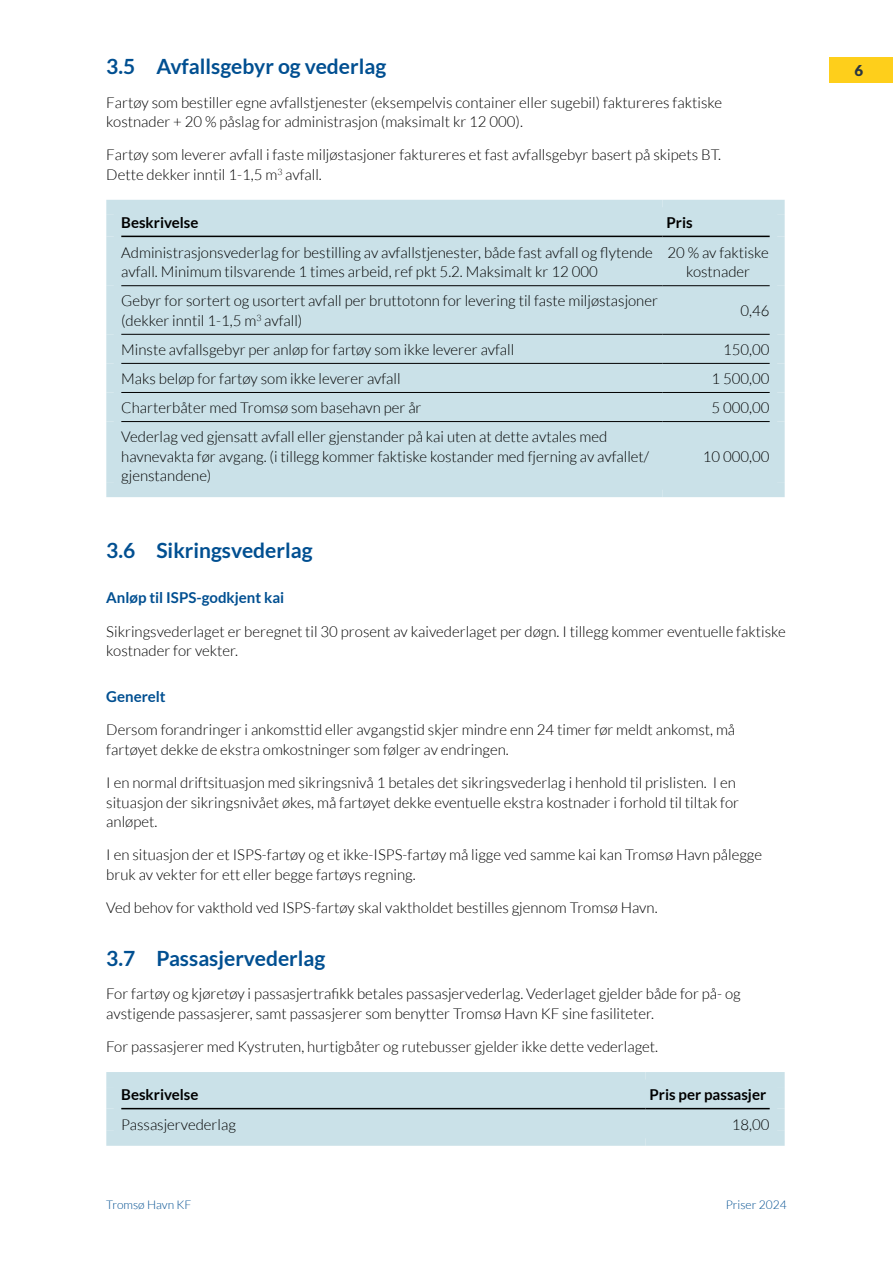
<style>
.page{position:relative;width:893px;height:1263px;background:#fff}
.page>*{position:absolute;margin:0;border:0;box-sizing:border-box;transform-origin:0 0}
.t1{font:700 21px "Lato";color:#004f91}
.t2{font:300 15px/19.5px "Lato";color:#000}
.t3{font:700 15px "Lato";color:#000}
.t4{font:700 15px "Lato";color:#004f91}
.t5{font:900 15px "Lato";color:#283542}
.t6{font:300 12px "Lato";color:#004f91}
</style>
<div class="page">
<div style="left:829px;top:57px;width:64px;height:26px;background:#fecf1b"></div>
<div style="left:121px;top:215px;width:649px;height:267px;background:#cae1e8"></div>
<div style="left:106px;top:200px;width:556px;height:15px;background:#cae1e8"></div>
<div style="left:106px;top:215px;width:15px;height:21px;background:#cae1e8"></div>
<div style="left:662px;top:200px;width:123px;height:15px;background:#cae1e8"></div>
<div style="left:106px;top:236px;width:15px;height:50px;background:#cae1e8"></div>
<div style="left:106px;top:286px;width:15px;height:48px;background:#cae1e8"></div>
<div style="left:106px;top:334px;width:15px;height:29px;background:#cae1e8"></div>
<div style="left:106px;top:363px;width:15px;height:29px;background:#cae1e8"></div>
<div style="left:106px;top:392px;width:15px;height:30px;background:#cae1e8"></div>
<div style="left:106px;top:422px;width:15px;height:60px;background:#cae1e8"></div>
<div style="left:770px;top:215px;width:15px;height:21px;background:#cae1e8"></div>
<div style="left:770px;top:236px;width:15px;height:50px;background:#cae1e8"></div>
<div style="left:770px;top:286px;width:15px;height:48px;background:#cae1e8"></div>
<div style="left:770px;top:334px;width:15px;height:29px;background:#cae1e8"></div>
<div style="left:770px;top:363px;width:15px;height:29px;background:#cae1e8"></div>
<div style="left:770px;top:392px;width:15px;height:30px;background:#cae1e8"></div>
<div style="left:770px;top:422px;width:15px;height:60px;background:#cae1e8"></div>
<hr style="left:121px;top:236px;width:541px;height:1px;background:#000">
<hr style="left:662px;top:236px;width:108px;height:1px;background:#000">
<hr style="left:121px;top:285px;width:541px;height:1px;background:#000">
<hr style="left:662px;top:285px;width:108px;height:1px;background:#000">
<hr style="left:121px;top:334px;width:541px;height:1px;background:#000">
<hr style="left:662px;top:334px;width:108px;height:1px;background:#000">
<hr style="left:121px;top:363px;width:541px;height:1px;background:#000">
<hr style="left:662px;top:363px;width:108px;height:1px;background:#000">
<hr style="left:121px;top:392px;width:541px;height:1px;background:#000">
<hr style="left:662px;top:392px;width:108px;height:1px;background:#000">
<hr style="left:121px;top:421px;width:541px;height:1px;background:#000">
<hr style="left:662px;top:421px;width:108px;height:1px;background:#000">
<div style="left:106px;top:482px;width:556px;height:15px;background:#cae1e8"></div>
<div style="left:662px;top:482px;width:123px;height:15px;background:#cae1e8"></div>
<div style="left:121px;top:1087px;width:649px;height:44px;background:#cae1e8"></div>
<div style="left:106px;top:1072px;width:539px;height:15px;background:#cae1e8"></div>
<div style="left:106px;top:1087px;width:15px;height:21px;background:#cae1e8"></div>
<div style="left:645px;top:1072px;width:140px;height:15px;background:#cae1e8"></div>
<div style="left:106px;top:1108px;width:15px;height:23px;background:#cae1e8"></div>
<div style="left:770px;top:1087px;width:15px;height:21px;background:#cae1e8"></div>
<div style="left:770px;top:1108px;width:15px;height:23px;background:#cae1e8"></div>
<hr style="left:121px;top:1108px;width:524px;height:1px;background:#000">
<hr style="left:645px;top:1108px;width:125px;height:1px;background:#000">
<div style="left:106px;top:1131px;width:539px;height:15px;background:#cae1e8"></div>
<div style="left:645px;top:1131px;width:140px;height:15px;background:#cae1e8"></div>
<h1 class="t1" style="left:106px;top:55px;width:281px">3.5 Avfallsgebyr og vederlag</h1>
<p class="t2" style="left:106px;top:93px;width:617px">Fartøy som bestiller egne avfallstjenester (eksempelvis container eller sugebil) faktureres faktiske kostnader + 20 % påslag for administrasjon (maksimalt kr 12 000).</p>
<p class="t2" style="left:106px;top:145px;width:616px">Fartøy som leverer avfall i faste miljøstasjoner faktureres et fast avfallsgebyr basert på skipets BT.<br>Dette dekker inntil 1-1,5 m<sup>3</sup> avfall.</p>
<p class="t3" style="left:121px;top:214px;width:79px">Beskrivelse</p>
<p class="t3" style="left:667px;top:214px;width:28px">Pris</p>
<p class="t2" style="left:121px;top:243px;width:533px">Administrasjonsvederlag for bestilling av avfallstjenester, både fast avfall og flytende avfall. Minimum tilsvarende 1 times arbeid, ref pkt 5.2. Maksimalt kr 12 000</p>
<p class="t2" style="left:667px;top:243px;width:103px;text-align:center">20 % av faktiske kostnader</p>
<p class="t2" style="left:121px;top:291px;width:538px">Gebyr for sortert og usortert avfall per bruttotonn for levering til faste miljøstasjoner (dekker inntil 1-1,5 m<sup>3</sup> avfall)</p>
<p class="t2" style="left:741px;top:301px;width:31px">0,46</p>
<p class="t2" style="left:121px;top:340px;width:395px">Minste avfallsgebyr per anløp for fartøy som ikke leverer avfall</p>
<p class="t2" style="left:723px;top:340px;width:48px">150,00</p>
<p class="t2" style="left:121px;top:369px;width:281px">Maks beløp for fartøy som ikke leverer avfall</p>
<p class="t2" style="left:712px;top:369px;width:60px">1 500,00</p>
<p class="t2" style="left:121px;top:398px;width:302px">Charterbåter med Tromsø som basehavn per år</p>
<p class="t2" style="left:712px;top:398px;width:60px">5 000,00</p>
<p class="t2" style="left:121px;top:427px;width:529px">Vederlag ved gjensatt avfall eller gjenstander på kai uten at dette avtales med havnevakta før avgang. (i tillegg kommer faktiske kostander med fjerning av avfallet/ gjenstandene)</p>
<p class="t2" style="left:703px;top:447px;width:68px">10 000,00</p>
<h1 class="t1" style="left:106px;top:538px;width:208px">3.6 Sikringsvederlag</h1>
<p class="t4" style="left:106px;top:589px;width:180px">Anløp til ISPS-godkjent kai</p>
<p class="t2" style="left:106px;top:622px;width:681px">Sikringsvederlaget er beregnet til 30 prosent av kaivederlaget per døgn. I tillegg kommer eventuelle faktiske kostnader for vekter.</p>
<p class="t4" style="left:106px;top:688px;width:61px">Generelt</p>
<p class="t2" style="left:106px;top:720px;width:630px">Dersom forandringer i ankomsttid eller avgangstid skjer mindre enn 24 timer før meldt ankomst, må fartøyet dekke de ekstra omkostninger som følger av endringen.</p>
<p class="t2" style="left:106px;top:773px;width:634px">I en normal driftsituasjon med sikringsnivå 1 betales det sikringsvederlag i henhold til prislisten. I en situasjon der sikringsnivået økes, må fartøyet dekke eventuelle ekstra kostnader i forhold til tiltak for anløpet.</p>
<p class="t2" style="left:106px;top:845px;width:657px">I en situasjon der et ISPS-fartøy og et ikke-ISPS-fartøy må ligge ved samme kai kan Tromsø Havn pålegge bruk av vekter for ett eller begge fartøys regning.</p>
<p class="t2" style="left:106px;top:898px;width:553px">Ved behov for vakthold ved ISPS-fartøy skal vaktholdet bestilles gjennom Tromsø Havn.</p>
<h1 class="t1" style="left:106px;top:946px;width:221px">3.7 Passasjervederlag</h1>
<p class="t2" style="left:106px;top:984px;width:636px">For fartøy og kjøretøy i passasjertrafikk betales passasjervederlag. Vederlaget gjelder både for på- og avstigende passasjerer, samt passasjerer som benytter Tromsø Havn KF sine fasiliteter.</p>
<p class="t2" style="left:106px;top:1037px;width:553px">For passasjerer med Kystruten, hurtigbåter og rutebusser gjelder ikke dette vederlaget.</p>
<p class="t3" style="left:121px;top:1086px;width:79px">Beskrivelse</p>
<p class="t3" style="left:650px;top:1086px;width:118px">Pris per passasjer</p>
<p class="t2" style="left:121px;top:1115px;width:116px">Passasjervederlag</p>
<p class="t2" style="left:732px;top:1115px;width:39px">18,00</p>
<p class="t6" style="left:106px;top:1198px;width:87px">Tromsø Havn KF</p>
<p class="t6" style="left:726px;top:1198px;width:62px">Priser 2024</p>
<p class="t5" style="left:854px;top:62px;width:10px">6</p>
</div>
